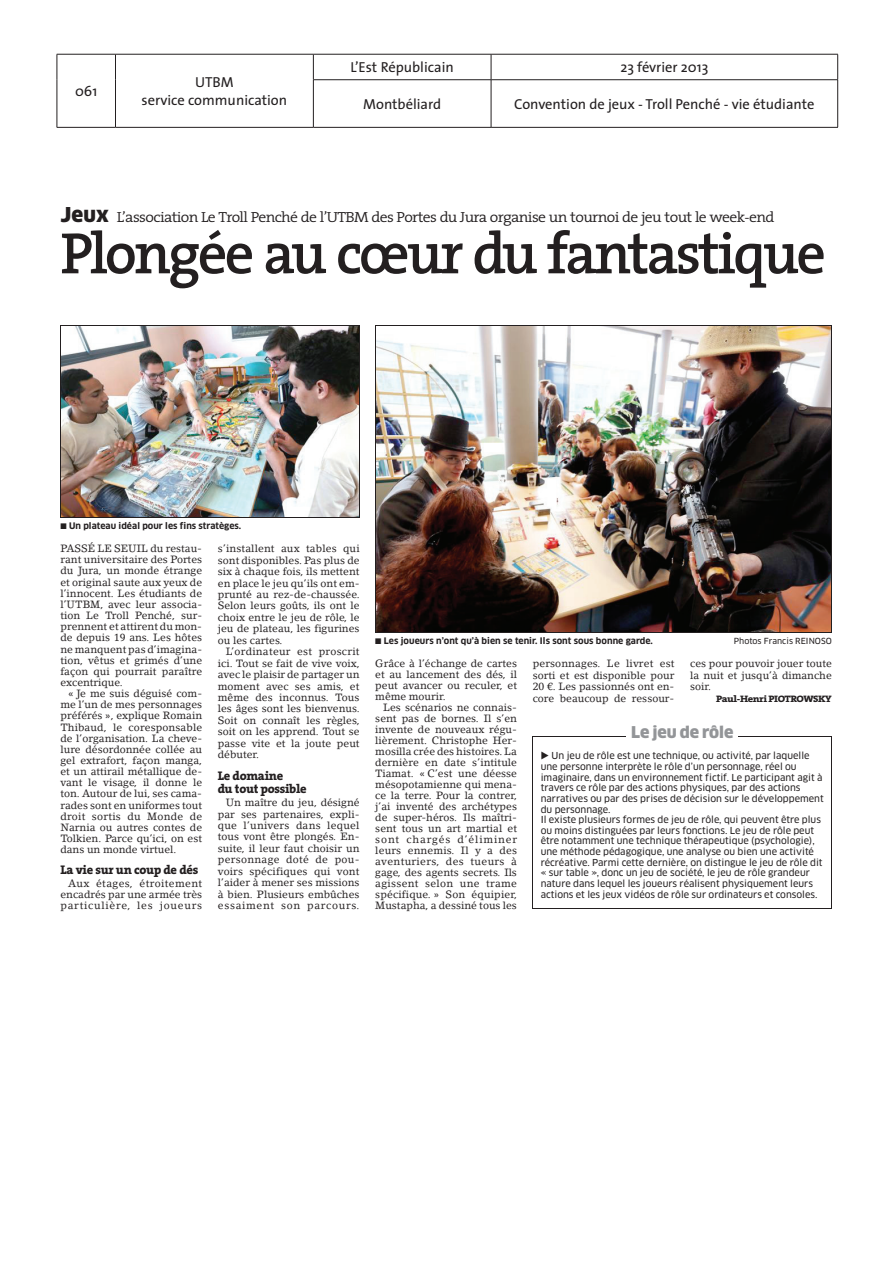
<style>
.page{position:relative;width:893px;height:1263px;background:#fff}
.page>*{position:absolute;margin:0;border:0;box-sizing:border-box;transform-origin:0 0}
.t1{font:600 58.8px "The Serif";letter-spacing:-.05em;color:#231f20}
.t2{font:900 15.9px "Clan";color:#939598}
.t3{font:300 14.7px "The Serif";letter-spacing:-.04em;color:#231f20;scale:1.07 1}
.t4{font:14.55px/17.4px "The Sans";color:#231f20;text-align:center}
.t5{font:800 12.6px/13.5px "The Serif";letter-spacing:-.025em;color:#231f20}
.t6{font:10.5px/11.1px "Lino Letter LT";color:#231f20;text-align:justify}
.t7{font:9.45px/10.6px "Clan News";color:#231f20}
.t8{font:800 9.45px "The Serif";letter-spacing:-.04em;color:#231f20;scale:1.13 1}
.t9{font:700 8.85px "Clan";letter-spacing:.005em;color:#231f20}
.t10{font:8.25px "Clan News";letter-spacing:.005em;color:#231f20}
.s1{font-family:"Clan";font-weight:900;font-size:19.95px}
.s2{font-family:"European Pi Three";font-weight:400;font-size:9.45px}
.s3{font-family:"European Pi Three";font-size:10.2px}
</style>
<div class="page">
<hr style="left:57px;top:54px;width:58px;height:1px;background:#231f20">
<svg style="left:57px;top:54px;width:1px;height:26px"></svg>
<hr style="left:115px;top:54px;width:198px;height:1px;background:#231f20">
<svg style="left:115px;top:54px;width:1px;height:26px"></svg>
<hr style="left:57px;top:80px;width:1px;height:47px;background:#231f20">
<hr style="left:115px;top:80px;width:1px;height:47px;background:#231f20">
<hr style="left:57px;top:127px;width:58px;height:1px;background:#231f20">
<hr style="left:115px;top:127px;width:198px;height:1px;background:#231f20">
<hr style="left:313px;top:54px;width:178px;height:1px;background:#231f20">
<svg style="left:313px;top:54px;width:1px;height:25px"></svg>
<hr style="left:491px;top:54px;width:347px;height:1px;background:#231f20">
<svg style="left:491px;top:54px;width:1px;height:25px"></svg>
<svg style="left:837px;top:54px;width:1px;height:25px"></svg>
<hr style="left:313px;top:79px;width:178px;height:1px;background:#231f20">
<hr style="left:313px;top:80px;width:1px;height:47px;background:#231f20">
<hr style="left:491px;top:79px;width:347px;height:1px;background:#231f20">
<hr style="left:491px;top:80px;width:1px;height:47px;background:#231f20">
<hr style="left:837px;top:80px;width:1px;height:47px;background:#231f20">
<hr style="left:313px;top:127px;width:178px;height:1px;background:#231f20">
<hr style="left:491px;top:127px;width:347px;height:1px;background:#231f20">
<img style="left:376px;top:326px;width:455px;height:306px">
<hr style="left:375px;top:325px;width:1px;height:308px;background:#231f20">
<hr style="left:831px;top:325px;width:1px;height:308px;background:#231f20">
<hr style="left:375px;top:325px;width:457px;height:1px;background:#231f20">
<hr style="left:375px;top:632px;width:457px;height:1px;background:#231f20">
<img style="left:61px;top:326px;width:298px;height:191px">
<hr style="left:60px;top:325px;width:1px;height:193px;background:#231f20">
<hr style="left:359px;top:325px;width:1px;height:193px;background:#231f20">
<hr style="left:60px;top:325px;width:300px;height:1px;background:#231f20">
<hr style="left:60px;top:517px;width:300px;height:1px;background:#231f20">
<hr style="left:533px;top:736px;width:1px;height:173px;background:#231f20">
<hr style="left:831px;top:736px;width:1px;height:173px;background:#231f20">
<hr style="left:533px;top:736px;width:299px;height:1px;background:#231f20">
<hr style="left:533px;top:909px;width:299px;height:1px;background:#231f20">
<div style="left:626px;top:725px;width:112px;height:16px;background:#fff"></div>
<h3 class="t4" style="left:75px;top:82px;width:24px">061</h3>
<h3 class="t4" style="left:142px;top:73px;width:147px">UTBM<br>service communication</h3>
<h3 class="t4" style="left:351px;top:58px;width:105px">L’Est Républicain</h3>
<h3 class="t4" style="left:620px;top:58px;width:89px">23 février 2013</h3>
<h3 class="t4" style="left:363px;top:95px;width:80px">Montbéliard</h3>
<h3 class="t4" style="left:514px;top:95px;width:302px">Convention de jeux - Troll Penché - vie étudiante</h3>
<h3 class="t3" style="left:60px;top:207px;width:669px"><span class="s1">Jeux</span> L’association Le Troll Penché de l’UTBM des Portes du Jura organise un tournoi de jeu tout le week-end</h3>
<h1 class="t1" style="left:60px;top:216px;width:767px">Plongée au cœur du fantastique</h1>
<p class="t9" style="left:60px;top:520px;width:182px"><span class="s2">K</span> Un plateau idéal pour les fins stratèges.</p>
<p class="t6" style="left:60px;top:543px;width:143px">PASSÉ LE SEUIL du restau&shy;rant universitaire des Portes du Jura, un monde étrange et original saute aux yeux de l’innocent. Les étudiants de l’UTBM, avec leur associa&shy;tion Le Troll Penché, sur&shy;prennent et attirent du mon&shy;de depuis 19 ans. Les hôtes ne manquent pas d’imagina&shy;tion, vêtus et grimés d’une façon qui pourrait paraître excentrique.</p>
<p class="t6" style="left:60px;top:688px;width:143px;text-indent:8px">« Je me suis déguisé com&shy;me l’un de mes personnages préférés », explique Romain Thibaud, le coresponsable de l’organisation. La cheve&shy;lure désordonnée collée au gel extrafort, façon manga, et un attirail métallique de&shy;vant le visage, il donne le ton. Autour de lui, ses cama&shy;rades sont en uniformes tout droit sortis du Monde de Narnia ou autres contes de Tolkien. Parce qu’ici, on est dans un monde virtuel.</p>
<p class="t5" style="left:60px;top:863px;width:139px">La vie sur un coup de dés</p>
<p class="t6" style="left:60px;top:877px;width:143px;text-indent:8px">Aux étages, étroitement encadrés par une armée très particulière, les joueurs</p>
<p class="t6" style="left:218px;top:543px;width:143px">s’installent aux tables qui sont disponibles. Pas plus de six à chaque fois, ils mettent en place le jeu qu’ils ont em&shy;prunté au rez-de-chaussée.<br>Selon leurs goûts, ils ont le choix entre le jeu de rôle, le jeu de plateau, les figurines ou les cartes.</p>
<p class="t6" style="left:218px;top:646px;width:143px;text-indent:8px">L’ordinateur est proscrit ici. Tout se fait de vive voix, avec le plaisir de partager un moment avec ses amis, et même des inconnus. Tous les âges sont les bienvenus.<br>Soit on connaît les règles, soit on les apprend. Tout se passe vite et la joute peut débuter.</p>
<p class="t5" style="left:218px;top:769px;width:90px">Le domaine<br>du tout possible</p>
<p class="t6" style="left:218px;top:797px;width:143px;text-indent:8px">Un maître du jeu, désigné par ses partenaires, expli&shy;que l’univers dans lequel tous vont être plongés. En&shy;suite, il leur faut choisir un personnage doté de pou&shy;voirs spécifiques qui vont l’aider à mener ses missions à bien. Plusieurs embûches essaiment son parcours.</p>
<p class="t9" style="left:375px;top:635px;width:279px"><span class="s2">K</span> Les joueurs n’ont qu’à bien se tenir. Ils sont sous bonne garde.</p>
<p class="t10" style="left:734px;top:636px;width:100px">Photos Francis REINOSO</p>
<p class="t6" style="left:375px;top:658px;width:143px">Grâce à l’échange de cartes et au lancement des dés, il peut avancer ou reculer, et même mourir.</p>
<p class="t6" style="left:375px;top:702px;width:143px;text-indent:8px">Les scénarios ne connais&shy;sent pas de bornes. Il s’en invente de nouveaux régu&shy;lièrement. Christophe Her&shy;mosilla crée des histoires. La dernière en date s’intitule Tiamat. « C’est une déesse mésopotamienne qui mena&shy;ce la terre. Pour la contrer, j’ai inventé des archétypes de super-héros. Ils maîtri&shy;sent tous un art martial et sont chargés d’éliminer leurs ennemis. Il y a des aventuriers, des tueurs à gage, des agents secrets. Ils agissent selon une trame spécifique. » Son équipier, Mustapha, a dessiné tous les</p>
<p class="t6" style="left:533px;top:658px;width:143px;line-height:11.6px">personnages. Le livret est sorti et est disponible pour 20 €. Les passionnés ont en&shy;core beaucoup de ressour-</p>
<p class="t6" style="left:690px;top:658px;width:143px;line-height:11.6px">ces pour pouvoir jouer toute la nuit et jusqu’à dimanche soir.</p>
<p class="t8" style="left:716px;top:693px;width:104px">Paul-Henri PIOTROWSKY</p>
<h2 class="t2" style="left:631px;top:722px;width:104px">Le jeu de rôle</h2>
<p class="t7" style="left:541px;top:751px;width:285px"><span class="s3">E</span> Un jeu de rôle est une technique, ou activité, par laquelle une personne interprète le rôle d’un personnage, réel ou imaginaire, dans un environnement fictif. Le participant agit à travers ce rôle par des actions physiques, par des actions narratives ou par des prises de décision sur le développement du personnage.<br>Il existe plusieurs formes de jeu de rôle, qui peuvent être plus ou moins distinguées par leurs fonctions. Le jeu de rôle peut être notamment une technique thérapeutique (psychologie), une méthode pédagogique, une analyse ou bien une activité récréative. Parmi cette dernière, on distingue le jeu de rôle dit « sur table », donc un jeu de société, le jeu de rôle grandeur nature dans lequel les joueurs réalisent physiquement leurs actions et les jeux vidéos de rôle sur ordinateurs et consoles.</p>
</div>
